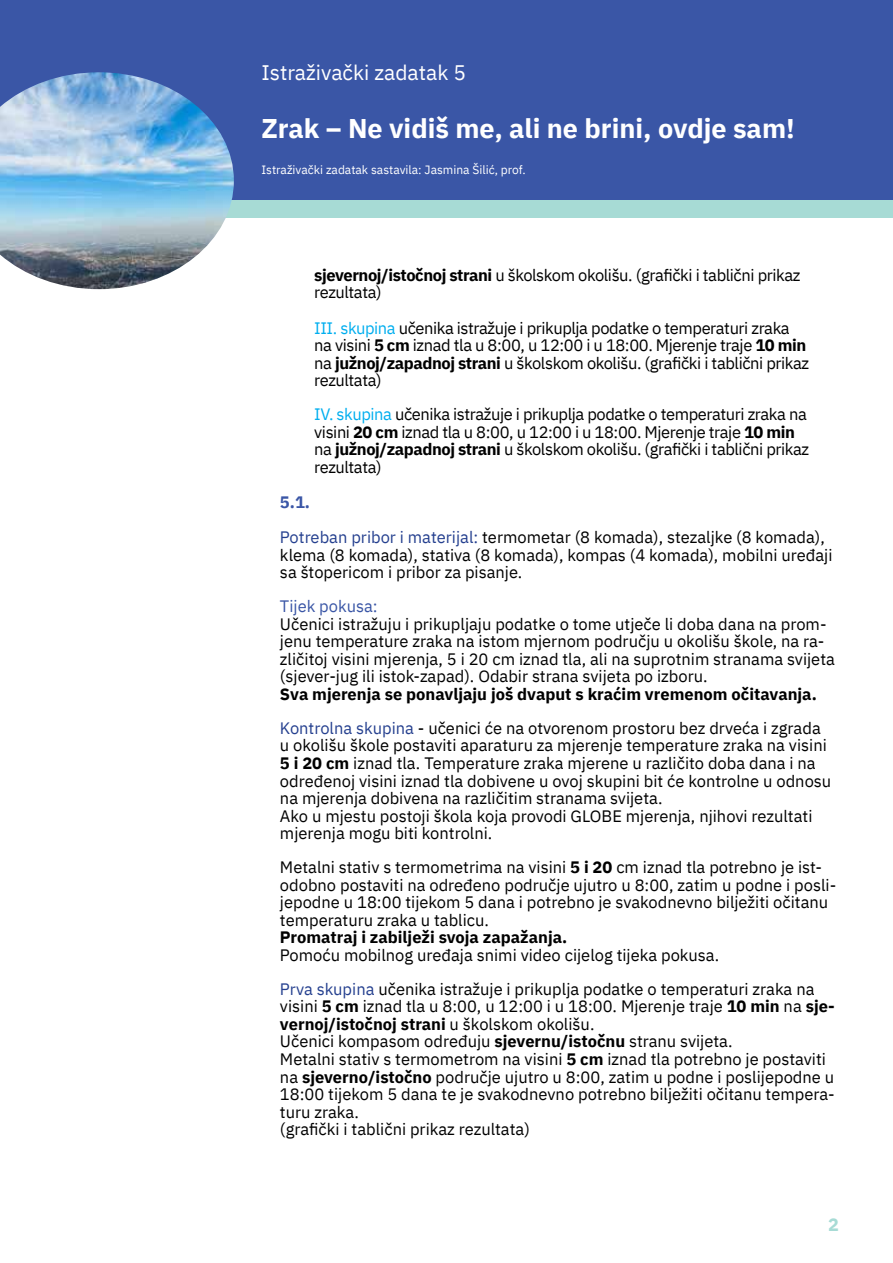
<style>
.page{position:relative;width:893px;height:1263px;background:#fff}
.page>*{position:absolute;margin:0;border:0;box-sizing:border-box;transform-origin:0 0}
.t1{font:700 27px "IBM Plex Sans";color:#fff}
.t2{font:21px "IBM Plex Sans";color:#fff}
.t3{font:700 18px "IBM Plex Sans";color:#a7dbd5}
.t4{font:16.5px/17.5px "IBM Plex Sans";color:#000}
.t5{font:16.5px/17.5px "IBM Plex Sans";letter-spacing:-.025em;color:#000}
.t6{font:700 16.5px/33.6px "IBM Plex Sans";color:#000}
.t7{font:16.5px "IBM Plex Sans";color:#3a56a6}
.t8{font:12px "IBM Plex Sans";color:#fff}
.s1{font-weight:700}
.s2{color:#00aeef}
.s3{font-weight:700;color:#3a56a6}
.s4{color:#25408f}
.s5{font-weight:400;color:#25408f}
.s6{font-weight:400}
</style>
<div class="page">
<div style="left:0;top:0;width:893px;height:208px;background:#3a56a6"></div>
<div style="left:0;top:200px;width:893px;height:18px;background:#a7dbd5"></div>
<img style="left:0;top:72px;width:234px;height:217px">
<p class="t2" style="left:261px;top:57px;width:206px">Istraživački zadatak 5</p>
<h1 class="t1" style="left:261px;top:107px;width:535px">Zrak – Ne vidiš me, ali ne brini, ovdje sam!</h1>
<p class="t8" style="left:261px;top:160px;width:266px">Istraživački zadatak sastavila: Jasmina Šilić, prof.</p>
<p class="t5" style="left:314px;top:265px;width:488px"><span class="s1">sjevernoj/istočnoj strani</span> u školskom okolišu. (grafički i tablični prikaz rezultata)</p>
<p class="t5" style="left:314px;top:318px;width:496px"><span class="s2">III. skupina</span> učenika istražuje i prikuplja podatke o temperaturi zraka na visini <span class="s1">5 cm</span> iznad tla u 8:00, u 12:00 i u 18:00. Mjerenje traje <span class="s1">10 min </span>na <span class="s1">južnoj/zapadnoj strani</span> u školskom okolišu. (grafički i tablični prikaz rezultata)</p>
<p class="t5" style="left:314px;top:404px;width:496px"><span class="s2">IV. skupina</span> učenika istražuje i prikuplja podatke o temperaturi zraka na visini <span class="s1">20 cm</span> iznad tla u 8:00, u 12:00 i u 18:00. Mjerenje traje <span class="s1">10 min </span>na <span class="s1">južnoj/zapadnoj strani</span> u školskom okolišu. (grafički i tablični prikaz rezultata)</p>
<p class="t4" style="left:280px;top:483px;width:546px;line-height:35.2px"><span class="s3">5.1.<br></span><span class="s4">Potreban pribor i materijal:</span> termometar (8 komada), stezaljke (8 komada),</p>
<p class="t4" style="left:280px;top:545px;width:554px">klema (8 komada), stativa (8 komada), kompas (4 komada), mobilni uređaji sa štopericom i pribor za pisanje.</p>
<p class="t7" style="left:280px;top:594px;width:99px">Tijek pokusa:</p>
<p class="t4" style="left:280px;top:614px;width:556px">Učenici istražuju i prikupljaju podatke o tome utječe li doba dana na prom&shy;jenu temperature zraka na istom mjernom području u okolišu škole, na ra&shy;zličitoj visini mjerenja, 5 i 20 cm iznad tla, ali na suprotnim stranama svijeta (sjever-jug ili istok-zapad). Odabir strana svijeta po izboru.</p>
<p class="t6" style="left:280px;top:676px;width:542px">Sva mjerenja se ponavljaju još dvaput s kraćim vremenom očitavanja.<br><span class="s5">Kontrolna skupina</span> <span class="s6">- učenici će na otvorenom prostoru bez drveća i zgrada</span></p>
<p class="t4" style="left:280px;top:735px;width:553px">u okolišu škole postaviti aparaturu za mjerenje temperature zraka na visini <span class="s1">5 i 20 cm</span> iznad tla. Temperature zraka mjerene u različito doba dana i na određenoj visini iznad tla dobivene u ovoj skupini bit će kontrolne u odnosu na mjerenja dobivena na različitim stranama svijeta.<br>Ako u mjestu postoji škola koja provodi GLOBE mjerenja, njihovi rezultati mjerenja mogu biti kontrolni.</p>
<p class="t4" style="left:280px;top:857px;width:558px">Metalni stativ s termometrima na visini <span class="s1">5 i 20</span> cm iznad tla potrebno je ist&shy;odobno postaviti na određeno područje ujutro u 8:00, zatim u podne i posli&shy;jepodne u 18:00 tijekom 5 dana i potrebno je svakodnevno bilježiti očitanu temperaturu zraka u tablicu.</p>
<p class="t6" style="left:280px;top:919px;width:289px">Promatraj i zabilježi svoja zapažanja.</p>
<p class="t4" style="left:280px;top:937px;width:536px;line-height:33.6px">Pomoću mobilnog uređaja snimi video cijelog tijeka pokusa.<br><span class="s4">Prva skupina</span> učenika istražuje i prikuplja podatke o temperaturi zraka na</p>
<p class="t4" style="left:280px;top:996px;width:556px">visini <span class="s1">5 cm</span> iznad tla u 8:00, u 12:00 i u 18:00. Mjerenje traje <span class="s1">10 min</span> na <span class="s1">sje&shy;vernoj/istočnoj strani</span> u školskom okolišu.<br>Učenici kompasom određuju <span class="s1">sjevernu/istočnu</span> stranu svijeta.<br>Metalni stativ s termometrom na visini <span class="s1">5 cm</span> iznad tla potrebno je postaviti na <span class="s1">sjeverno/istočno</span> područje ujutro u 8:00, zatim u podne i poslijepodne u 18:00 tijekom 5 dana te je svakodnevno potrebno bilježiti očitanu tempera&shy;turu zraka.<br>(grafički i tablični prikaz rezultata)</p>
<p class="t3" style="left:828px;top:1210px;width:12px">2</p>
</div>
